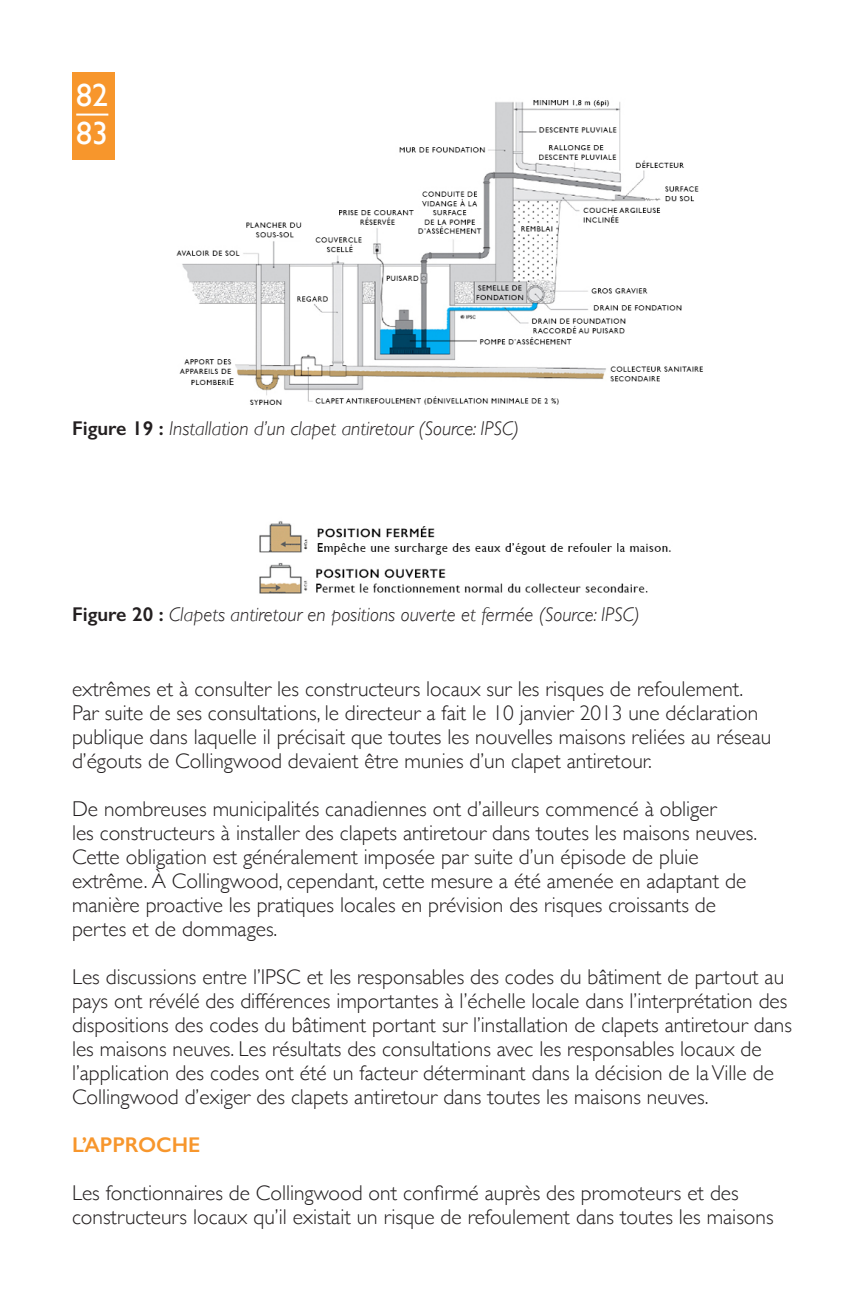
<style>
.page{position:relative;width:864px;height:1296px;background:#fff}
.page>*{position:absolute;margin:0;border:0;box-sizing:border-box;transform-origin:0 0}
.t1{font:32px "Gill Sans";color:#fff}
.t2{font:300 21.4px/24px "Gill Sans";color:#231f20}
.t3{font:600 21.4px "Gill Sans";color:#f7962c}
.t4{font:italic 300 20px "Gill Sans";color:#231f20}
.s1{font-weight:600;font-style:normal}
</style>
<div class="page">
<img style="left:176px;top:100px;width:527px;height:494px">
<div style="left:72px;top:72px;width:43px;height:88px;background:#f7962c"></div>
<hr style="left:76px;top:114px;width:32px;height:2px;background:#fff">
<p class="t1" style="left:76px;top:76px;width:33px">82</p>
<p class="t1" style="left:76px;top:115px;width:33px">83</p>
<p class="t4" style="left:72px;top:417px;width:449px"><span class="s1">Figure 19 :</span> Installation d’un clapet antiretour (Source: IPSC)</p>
<p class="t4" style="left:72px;top:603px;width:569px"><span class="s1">Figure 20 :</span> Clapets antiretour en positions ouverte et fermée (Source: IPSC)</p>
<p class="t2" style="left:72px;top:676px;width:701px">extrêmes et à consulter les constructeurs locaux sur les risques de refoulement.<br>Par suite de ses consultations, le directeur a fait le 10 janvier 2013 une déclaration publique dans laquelle il précisait que toutes les nouvelles maisons reliées au réseau d’égouts de Collingwood devaient être munies d’un clapet antiretour.</p>
<p class="t2" style="left:72px;top:796px;width:687px">De nombreuses municipalités canadiennes ont d’ailleurs commencé à obliger<br>les constructeurs à installer des clapets antiretour dans toutes les maisons neuves.<br>Cette obligation est généralement imposée par suite d’un épisode de pluie extrême. À Collingwood, cependant, cette mesure a été amenée en adaptant de manière proactive les pratiques locales en prévision des risques croissants de pertes et de dommages.</p>
<p class="t2" style="left:72px;top:964px;width:721px">Les discussions entre l’IPSC et les responsables des codes du bâtiment de partout au pays ont révélé des différences importantes à l’échelle locale dans l’interprétation des dispositions des codes du bâtiment portant sur l’installation de clapets antiretour dans les maisons neuves. Les résultats des consultations avec les responsables locaux de l’application des codes ont été un facteur déterminant dans la décision de la Ville de Collingwood d’exiger des clapets antiretour dans toutes les maisons neuves.</p>
<p class="t3" style="left:72px;top:1132px;width:130px">L’APPROCHE</p>
<p class="t2" style="left:72px;top:1180px;width:703px">Les fonctionnaires de Collingwood ont confirmé auprès des promoteurs et des constructeurs locaux qu’il existait un risque de refoulement dans toutes les maisons</p>
</div>
